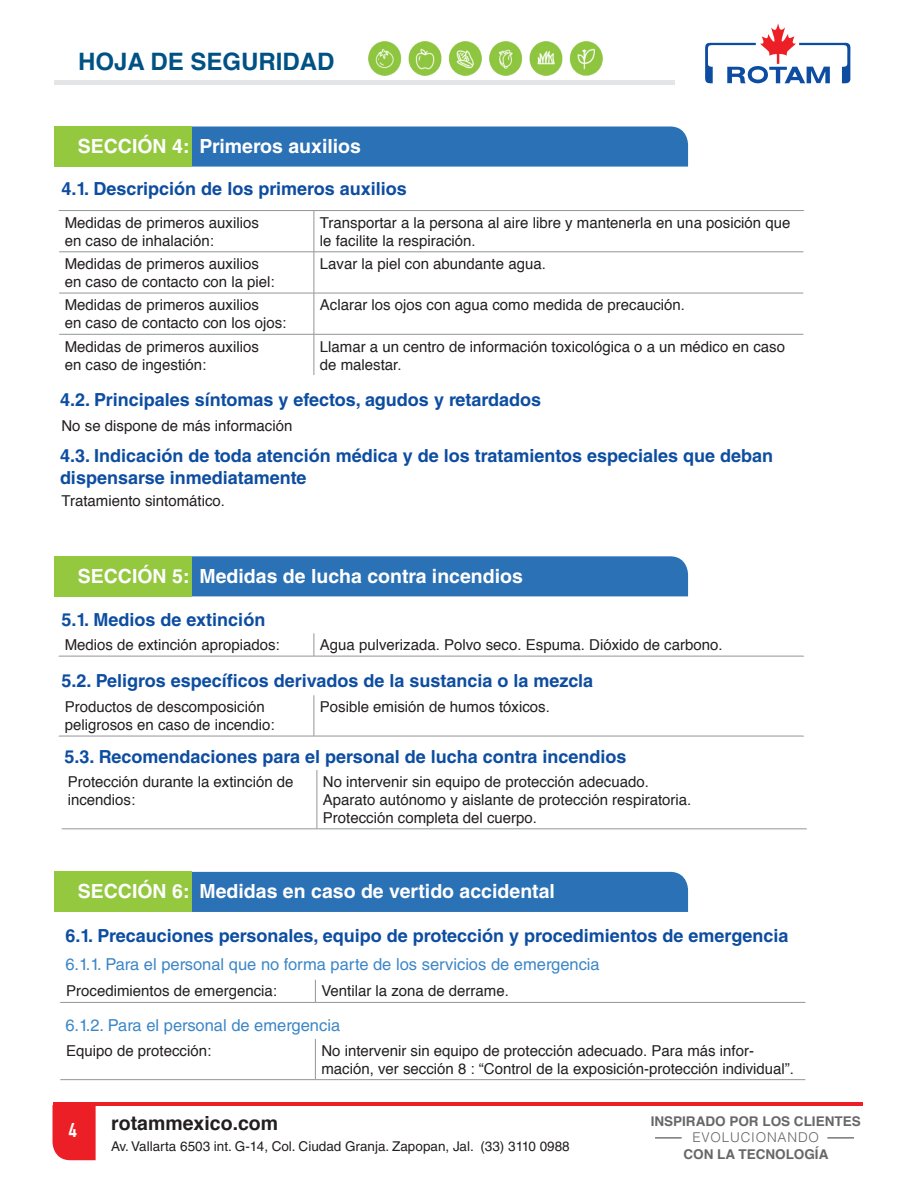
<style>
.page{position:relative;width:918px;height:1188px;background:#fff}
.page>*{position:absolute;margin:0;border:0;box-sizing:border-box;transform-origin:0 0}
.t1{font:700 24px "Helvetica";color:#005285}
.t2{font:700 19.5px "Helvetica LT Std";color:#fff}
.t3{font:700 19.5px "Helvetica";color:#231f20}
.t4{font:700 19.5px "DIN Condensed";color:#fff;scale:1.1 1}
.t5{font:700 18px "Helvetica LT Std";color:#0d4da1}
.t6{font:16.5px "Helvetica LT Std";color:#3c86c7}
.t7{font:15px/18px "Helvetica";color:#231f20}
.t8{font:13.5px "Helvetica LT Std";color:#231f20}
.t9{font:700 13.5px "Helvetica";color:#67676a}
.t10{font:300 13.5px "Helvetica";letter-spacing:.06em;color:#67676a}
</style>
<div class="page">
<svg style="left:705px;top:23px;width:146px;height:61px"></svg>
<hr style="left:54px;top:80px;width:621px;height:4px;background:#e4e5e7">
<hr style="left:53px;top:1103px;width:810px;height:3px;background:#ed1f26">
<svg style="left:52px;top:1105px;width:44px;height:55px;background:#ed292f"></svg>
<hr style="left:655px;top:1137px;width:27px;height:2px;background:#231f20">
<hr style="left:827px;top:1137px;width:27px;height:2px;background:#231f20">
<img style="left:368px;top:41px;width:235px;height:34px">
<div style="left:192px;top:127px;width:496px;height:40px;background:#2b71b5"></div>
<hr style="left:58px;top:210px;width:256px;height:1px;background:#939598">
<hr style="left:314px;top:210px;width:490px;height:1px;background:#939598">
<hr style="left:314px;top:211px;width:1px;height:41px;background:#939598">
<hr style="left:59px;top:252px;width:255px;height:1px;background:#939598">
<hr style="left:314px;top:252px;width:490px;height:1px;background:#939598">
<hr style="left:314px;top:252px;width:1px;height:41px;background:#939598">
<hr style="left:59px;top:293px;width:255px;height:1px;background:#939598">
<hr style="left:314px;top:293px;width:490px;height:1px;background:#939598">
<hr style="left:314px;top:293px;width:1px;height:41px;background:#939598">
<hr style="left:59px;top:334px;width:255px;height:1px;background:#939598">
<hr style="left:314px;top:334px;width:490px;height:1px;background:#939598">
<hr style="left:314px;top:334px;width:1px;height:41px;background:#939598">
<div style="left:54px;top:127px;width:138px;height:40px;background:#93c83f"></div>
<div style="left:192px;top:556px;width:496px;height:40px;background:#2b71b5"></div>
<svg style="left:314px;top:634px;width:1px;height:22px"></svg>
<hr style="left:58px;top:656px;width:256px;height:1px;background:#939598">
<hr style="left:314px;top:656px;width:490px;height:1px;background:#939598">
<hr style="left:314px;top:695px;width:1px;height:41px;background:#939598">
<hr style="left:58px;top:736px;width:256px;height:1px;background:#939598">
<hr style="left:314px;top:736px;width:490px;height:1px;background:#939598">
<hr style="left:314px;top:695px;width:490px;height:1px;background:#fff">
<div style="left:54px;top:556px;width:138px;height:40px;background:#93c83f"></div>
<div style="left:192px;top:872px;width:496px;height:40px;background:#2b71b5"></div>
<svg style="left:315px;top:980px;width:1px;height:22px"></svg>
<hr style="left:60px;top:1002px;width:255px;height:1px;background:#939598">
<hr style="left:315px;top:1002px;width:491px;height:1px;background:#939598">
<hr style="left:315px;top:1039px;width:1px;height:40px;background:#939598">
<hr style="left:60px;top:1079px;width:255px;height:1px;background:#939598">
<hr style="left:315px;top:1079px;width:491px;height:1px;background:#939598">
<hr style="left:317px;top:770px;width:1px;height:59px;background:#939598">
<hr style="left:62px;top:829px;width:255px;height:1px;background:#939598">
<hr style="left:317px;top:829px;width:490px;height:1px;background:#939598">
<div style="left:54px;top:872px;width:138px;height:40px;background:#93c83f"></div>
<h1 class="t1" style="left:78px;top:42px;width:258px">HOJA DE SEGURIDAD</h1>
<p class="t2" style="left:78px;top:134px;width:285px">SECCIÓN 4: Primeros auxilios</p>
<p class="t5" style="left:62px;top:178px;width:347px">4.1. Descripción de los primeros auxilios</p>
<p class="t7" style="left:65px;top:214px;width:196px">Medidas de primeros auxilios</p>
<p class="t7" style="left:65px;top:232px;width:151px">en caso de inhalación:</p>
<p class="t7" style="left:320px;top:214px;width:472px">Transportar a la persona al aire libre y mantenerla en una posición que le facilite la respiración.</p>
<p class="t7" style="left:65px;top:255px;width:196px">Medidas de primeros auxilios</p>
<p class="t7" style="left:65px;top:273px;width:212px">en caso de contacto con la piel:</p>
<p class="t7" style="left:320px;top:255px;width:227px">Lavar la piel con abundante agua.</p>
<p class="t7" style="left:65px;top:296px;width:196px">Medidas de primeros auxilios</p>
<p class="t7" style="left:65px;top:314px;width:223px">en caso de contacto con los ojos:</p>
<p class="t7" style="left:320px;top:296px;width:367px">Aclarar los ojos con agua como medida de precaución.</p>
<p class="t7" style="left:65px;top:338px;width:196px">Medidas de primeros auxilios</p>
<p class="t7" style="left:65px;top:356px;width:143px">en caso de ingestión:</p>
<p class="t7" style="left:320px;top:338px;width:467px">Llamar a un centro de información toxicológica o a un médico en caso de malestar.</p>
<p class="t5" style="left:60px;top:389px;width:483px">4.2. Principales síntomas y efectos, agudos y retardados</p>
<p class="t5" style="left:60px;top:445px;width:715px">4.3. Indicación de toda atención médica y de los tratamientos especiales que deban</p>
<p class="t5" style="left:60px;top:467px;width:248px">dispensarse inmediatamente</p>
<p class="t7" style="left:62px;top:417px;width:232px">No se dispone de más información</p>
<p class="t7" style="left:62px;top:492px;width:165px">Tratamiento sintomático.</p>
<p class="t2" style="left:78px;top:564px;width:447px">SECCIÓN 5: Medidas de lucha contra incendios</p>
<p class="t5" style="left:62px;top:609px;width:205px">5.1. Medios de extinción</p>
<p class="t7" style="left:65px;top:636px;width:217px">Medios de extinción apropiados:</p>
<p class="t7" style="left:320px;top:636px;width:404px">Agua pulverizada. Polvo seco. Espuma. Dióxido de carbono.</p>
<p class="t5" style="left:62px;top:669px;width:533px">5.2. Peligros específicos derivados de la sustancia o la mezcla</p>
<p class="t7" style="left:65px;top:698px;width:212px">Productos de descomposición peligrosos en caso de incendio:</p>
<p class="t7" style="left:320px;top:698px;width:232px">Posible emisión de humos tóxicos.</p>
<p class="t5" style="left:64px;top:745px;width:563px">5.3. Recomendaciones para el personal de lucha contra incendios</p>
<p class="t7" style="left:68px;top:773px;width:227px">Protección durante la extinción de incendios:</p>
<p class="t7" style="left:323px;top:773px;width:327px">No intervenir sin equipo de protección adecuado.</p>
<p class="t7" style="left:323px;top:791px;width:370px">Aparato autónomo y aislante de protección respiratoria.</p>
<p class="t7" style="left:323px;top:809px;width:216px">Protección completa del cuerpo.</p>
<p class="t2" style="left:78px;top:880px;width:479px">SECCIÓN 6: Medidas en caso de vertido accidental</p>
<p class="t5" style="left:65px;top:925px;width:725px">6.1. Precauciones personales, equipo de protección y procedimientos de emergencia</p>
<p class="t6" style="left:65px;top:955px;width:536px">6.1.1. Para el personal que no forma parte de los servicios de emergencia</p>
<p class="t7" style="left:66px;top:983px;width:212px">Procedimientos de emergencia:</p>
<p class="t7" style="left:321px;top:983px;width:189px">Ventilar la zona de derrame.</p>
<p class="t6" style="left:65px;top:1016px;width:276px">6.1.2. Para el personal de emergencia</p>
<p class="t7" style="left:66px;top:1042px;width:147px">Equipo de protección:</p>
<p class="t7" style="left:321px;top:1042px;width:474px">No intervenir sin equipo de protección adecuado. Para más infor&shy;mación, ver sección 8 : “Control de la exposición-protección individual”.</p>
<p class="t4" style="left:69px;top:1118px;width:9px">4</p>
<h2 class="t3" style="left:111px;top:1108px;width:168px">rotammexico.com</h2>
<p class="t8" style="left:111px;top:1138px;width:460px">Av. Vallarta 6503 int. G-14, Col. Ciudad Granja. Zapopan, Jal. (33) 3110 0988</p>
<p class="t9" style="left:651px;top:1111px;width:212px">INSPIRADO POR LOS CLIENTES</p>
<p class="t10" style="left:692px;top:1126px;width:128px">EVOLUCIONANDO</p>
<p class="t9" style="left:683px;top:1143px;width:147px">CON LA TECNOLOGÍA</p>
</div>
